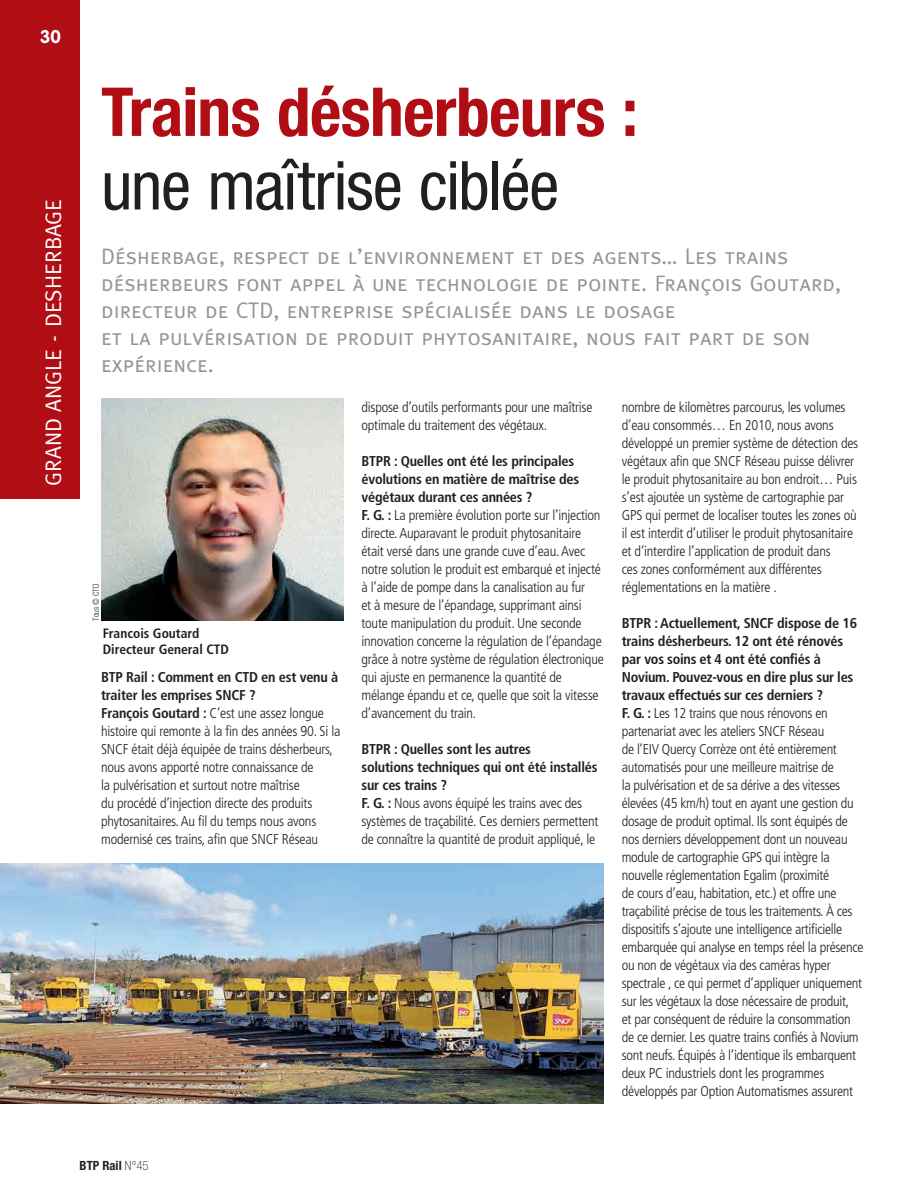
<style>
.page{position:relative;width:918px;height:1188px;background:#fff}
.page>*{position:absolute;margin:0;border:0;box-sizing:border-box;transform-origin:0 0}
.t1{font:700 condensed 67.5px "Helvetica Neue";letter-spacing:-.01em;color:#b00d15}
.t2{font:condensed 67.5px "Helvetica Neue";letter-spacing:-.02em;color:#231f20}
.t3{font:22.5px/27px "Meta Caps";color:#939598}
.t4{font:22.5px "Meta Caps";color:#fff}
.t5{font:700 18.15px "VAG Rounded";color:#fff}
.t6{font:300 condensed 14.25px/18px "Frutiger";letter-spacing:-.015em;color:#231f20}
.t7{font:700 condensed 14.25px "Frutiger";letter-spacing:-.015em;color:#231f20}
.t8{font:700 condensed 13.5px/16.2px "Frutiger";color:#231f20}
.t9{font:700 condensed 12.75px "Helvetica Neue";color:#231f20}
.t10{font:300 condensed 8.25px "Helvetica Neue";letter-spacing:.02em;color:#231f20}
.s1{font-weight:700}
.s2{font-weight:100}
</style>
<div class="page">
<img style="left:0;top:863px;width:603px;height:240px">
<div style="left:0;top:0;width:80px;height:498px;background:#b00d15"></div>
<img style="left:101px;top:399px;width:242px;height:221px">
<p class="t5" style="left:40px;top:26px;width:22px">30</p>
<h2 class="t4" style="left:40px;top:485px;width:288px;rotate:-90deg">grand angle - desherbage</h2>
<h1 class="t1" style="left:101px;top:71px;width:538px">Trains désherbeurs :</h1>
<h1 class="t2" style="left:101px;top:146px;width:459px">une maîtrise ciblée</h1>
<p class="t3" style="left:101px;top:242px;width:741px">Désherbage, respect de l’environnement et des agents… Les trains désherbeurs font appel à une technologie de pointe. François Goutard, directeur de CTD, entreprise spécialisée dans le dosage<br>et la pulvérisation de produit phytosanitaire, nous fait part de son expérience.</p>
<p class="t10" style="left:91px;top:620px;width:39px;rotate:-90deg">Tous © CTD</p>
<p class="t8" style="left:103px;top:625px;width:112px">Francois Goutard<br>Directeur General CTD</p>
<p class="t7" style="left:101px;top:668px;width:142px">BTP Rail : Comment en CTD</p>
<p class="t7" style="left:261px;top:668px;width:78px">en est venu à</p>
<p class="t6" style="left:101px;top:686px;width:241px"><span class="s1">traiter les emprises SNCF ?<br>François Goutard :</span> C’est une assez longue histoire qui remonte à la fin des années 90. Si la SNCF était déjà équipée de trains désherbeurs, nous avons apporté notre connaissance de<br>la pulvérisation et surtout notre maîtrise<br>du procédé d’injection directe des produits phytosanitaires. Au fil du temps nous avons modernisé ces trains, afin que SNCF Réseau</p>
<p class="t6" style="left:361px;top:398px;width:232px">dispose d’outils performants pour une maîtrise optimale du traitement des végétaux.</p>
<p class="t7" style="left:361px;top:452px;width:15px">BTPR</p>
<p class="t6" style="left:361px;top:452px;width:244px;text-indent:33px"><span class="s1">: Quelles ont été les principales évolutions en matière de maîtrise des végétaux durant ces années ?<br>F. G. :</span> La première évolution porte sur l’injection directe. Auparavant le produit phytosanitaire était versé dans une grande cuve d’eau. Avec notre solution le produit est embarqué et injecté à l’aide de pompe dans la canalisation au fur<br>et à mesure de l’épandage, supprimant ainsi toute manipulation du produit. Une seconde innovation concerne la régulation de l’épandage grâce à notre système de régulation électronique qui ajuste en permanence la quantité de mélange épandu et ce, quelle que soit la vitesse d’avancement du train.</p>
<p class="t7" style="left:361px;top:740px;width:15px">BTPR</p>
<p class="t6" style="left:361px;top:740px;width:238px;text-indent:33px"><span class="s1">: Quelles sont les autres<br>solutions techniques qui ont été installés sur ces trains ?<br>F. G. :</span> Nous avons équipé les trains avec des systèmes de traçabilité. Ces derniers permettent de connaître la quantité de produit appliqué, le</p>
<p class="t6" style="left:621px;top:398px;width:238px">nombre de kilomètres parcourus, les volumes d’eau consommés… En 2010, nous avons développé un premier système de détection des végétaux afin que SNCF Réseau puisse délivrer le produit phytosanitaire au bon endroit… Puis s’est ajoutée un système de cartographie par GPS qui permet de localiser toutes les zones où il est interdit d’utiliser le produit phytosanitaire et d’interdire l’application de produit dans<br>ces zones conformément aux différentes réglementations en la matière .</p>
<p class="t7" style="left:621px;top:614px;width:15px">BTPR</p>
<p class="t6" style="left:621px;top:614px;width:243px;text-indent:33px"><span class="s1">:Actuellement, SNCF dispose de 16 trains désherbeurs. 12 ont été rénovés par vos soins et 4 ont été confiés à Novium. Pouvez-vous en dire plus sur les travaux effectués sur ces derniers ?<br>F. G. :</span> Les 12 trains que nous rénovons en partenariat avec les ateliers SNCF Réseau<br>de l’EIV Quercy Corrèze ont été entièrement automatisés pour une meilleure maitrise de<br>la pulvérisation et de sa dérive a des vitesses élevées (45 km/h) tout en ayant une gestion du dosage de produit optimal. Ils sont équipés de nos derniers développement dont un nouveau module de cartographie GPS qui intègre la nouvelle réglementation Egalim (proximité<br>de cours d’eau, habitation, etc.) et offre une traçabilité précise de tous les traitements. À ces dispositifs s’ajoute une intelligence artificielle embarquée qui analyse en temps réel la présence ou non de végétaux via des caméras hyper spectrale , ce qui permet d’appliquer uniquement sur les végétaux la dose nécessaire de produit,<br>et par conséquent de réduire la consommation de ce dernier. Les quatre trains confiés à Novium sont neufs. Équipés à l’identique ils embarquent deux PC industriels dont les programmes développés par Option Automatismes assurent</p>
<p class="t9" style="left:80px;top:1157px;width:71px">BTP Rail <span class="s2">N°45</span></p>
</div>
